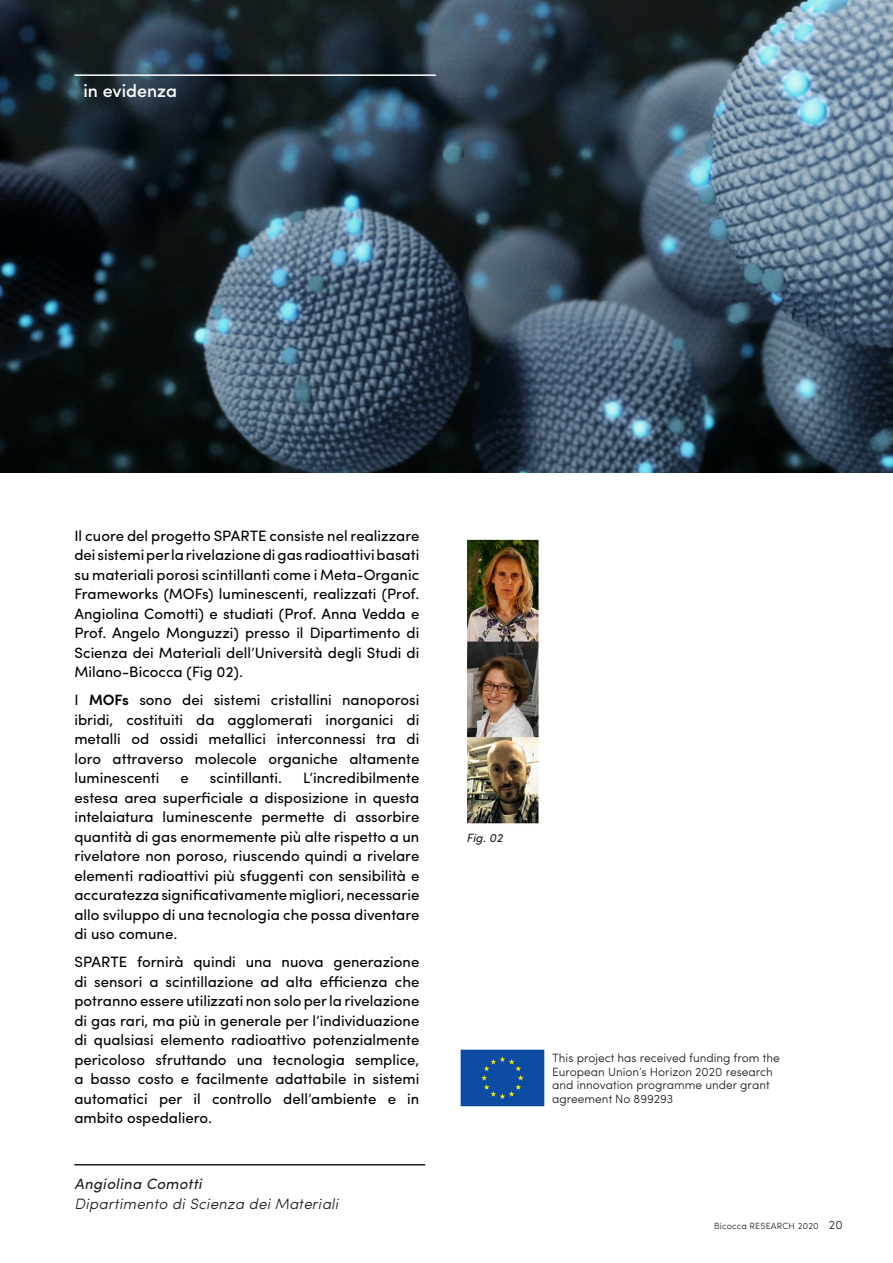
<style>
.page{position:relative;width:893px;height:1263px;background:#fff}
.page>*{position:absolute;margin:0;border:0;box-sizing:border-box;transform-origin:0 0}
.t1{font:500 18px "Sofia Pro";color:#fff}
.t2{font:15px/19.5px "Sofia Pro";color:#000001;text-align:justify}
.t3{font:italic 300 15px "Sofia Pro";letter-spacing:.02em;color:#231f20}
.t4{font:italic 15px "Sofia Pro";letter-spacing:.02em;color:#231f20}
.t5{font:300 12px/13.5px "Sofia Pro";color:#231f20}
.t6{font:italic 12px "Sofia Pro";color:#231f20}
.t7{font:300 9px "Sofia Pro";letter-spacing:.02em;color:#231f20}
.s1{font-weight:600}
.s2{font-size:12px}
</style>
<div class="page">
<img style="left:0;top:0;width:893px;height:472px">
<hr style="left:74px;top:74px;width:362px;height:2px;background:#fff">
<hr style="left:74px;top:1164px;width:351px;height:1px;background:#231f20">
<img style="left:467px;top:539px;width:72px;height:285px">
<img style="left:460px;top:1049px;width:85px;height:58px">
<p class="t1" style="left:84px;top:78px;width:95px">in evidenza</p>
<p class="t2" style="left:74px;top:524px;width:346px">Il cuore del progetto SPARTE consiste nel realizzare dei sistemi per la rivelazione di gas radioattivi basati su materiali porosi scintillanti come i Meta-Organic Frameworks (MOFs) luminescenti, realizzati (Prof.<br>Angiolina Comotti) e studiati (Prof. Anna Vedda e Prof. Angelo Monguzzi) presso il Dipartimento di Scienza dei Materiali dell’Università degli Studi di Milano-Bicocca (Fig 02).</p>
<p class="t2" style="left:74px;top:689px;width:346px">I <span class="s1">MOFs</span> sono dei sistemi cristallini nanoporosi ibridi, costituiti da agglomerati inorganici di metalli od ossidi metallici interconnessi tra di loro attraverso molecole organiche altamente luminescenti</p>
<p class="t2" style="left:74px;top:767px;width:346px;text-indent:229px">L’incredibilmente estesa area superficiale a disposizione in questa intelaiatura luminescente permette di assorbire quantità di gas enormemente più alte rispetto a un rivelatore non poroso, riuscendo quindi a rivelare elementi radioattivi più sfuggenti con sensibilità e accuratezza significativamente migliori, necessarie allo sviluppo di una tecnologia che possa diventare di uso comune.</p>
<p class="t2" style="left:74px;top:951px;width:346px">SPARTE fornirà quindi una nuova generazione di sensori a scintillazione ad alta efficienza che potranno essere utilizzati non solo per la rivelazione di gas rari, ma più in generale per l’individuazione di qualsiasi elemento radioattivo potenzialmente pericoloso sfruttando una tecnologia semplice, a basso costo e facilmente adattabile in sistemi automatici per il controllo dell’ambiente e in ambito ospedaliero.</p>
<p class="t2" style="left:181px;top:767px;width:10px">e</p>
<p class="t2" style="left:210px;top:767px;width:74px">scintillanti.</p>
<p class="t4" style="left:74px;top:1173px;width:129px">Angiolina Comotti</p>
<p class="t3" style="left:74px;top:1192px;width:265px">Dipartimento di Scienza dei Materiali</p>
<p class="t6" style="left:466px;top:828px;width:38px">Fig. 02</p>
<p class="t5" style="left:552px;top:1050px;width:229px">This project has received funding from the European Union’s Horizon 2020 research and innovation programme under grant agreement No 899293</p>
<p class="t7" style="left:714px;top:1219px;width:130px">Bicocca RESEARCH 2020 <span class="s2">20</span></p>
</div>
